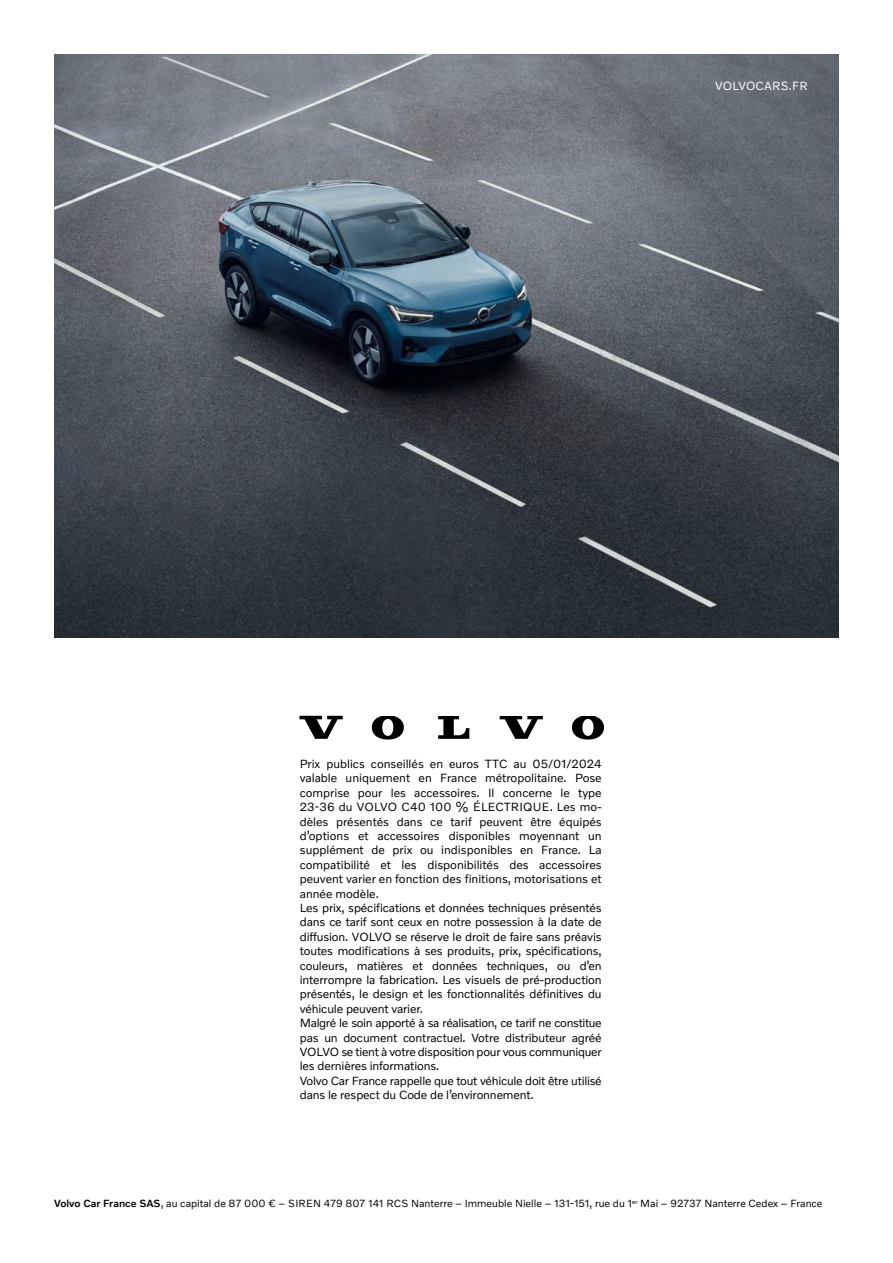
<style>
.page{position:relative;width:893px;height:1263px;background:#fff}
.page>*{position:absolute;margin:0;border:0;box-sizing:border-box;transform-origin:0 0}
.t1{font:12px/14.4px "Volvo Novum";letter-spacing:-.01em;color:#000}
.t2{font:12px "Volvo Novum";letter-spacing:.02em;color:#fff}
.t3{font:10.5px "Volvo Novum";color:#000}
.s1{font-weight:500}
</style>
<div class="page">
<img style="left:54px;top:54px;width:785px;height:584px">
<svg style="left:299px;top:716px;width:44px;height:23px"></svg>
<svg style="left:438px;top:716px;width:31px;height:23px"></svg>
<svg style="left:372px;top:716px;width:32px;height:23px"></svg>
<svg style="left:500px;top:716px;width:43px;height:23px"></svg>
<svg style="left:572px;top:716px;width:32px;height:23px"></svg>
<p class="t2" style="left:715px;top:79px;width:94px">VOLVOCARS.FR</p>
<p class="t1" style="left:300px;top:756px;width:303px">Prix publics conseillés en euros TTC au 05/01/2024 valable uniquement en France métropolitaine. Pose comprise pour les accessoires. Il concerne le type 23-36 du VOLVO C40 100 % ÉLECTRIQUE. Les mo&shy;dèles présentés dans ce tarif peuvent être équipés d’options et accessoires disponibles moyennant un supplément de prix ou indisponibles en France. La compatibilité et les disponibilités des accessoires peuvent varier en fonction des finitions, motorisations et année modèle.<br>Les prix, spécifications et données techniques présentés dans ce tarif sont ceux en notre possession à la date de diffusion. VOLVO se réserve le droit de faire sans préavis toutes modifications à ses produits, prix, spécifications, couleurs, matières et données techniques, ou d’en interrompre la fabrication. Les visuels de pré-production présentés, le design et les fonctionnalités définitives du véhicule peuvent varier.<br>Malgré le soin apporté à sa réalisation, ce tarif ne constitue pas un document contractuel. Votre distributeur agréé VOLVO se tient à votre disposition pour vous communiquer les dernières informations.<br>Volvo Car France rappelle que tout véhicule doit être utilisé dans le respect du Code de l’environnement.</p>
<p class="t3" style="left:54px;top:1197px;width:770px"><span class="s1">Volvo Car France SAS</span>, au capital de 87 000 € – SIREN 479 807 141 RCS Nanterre – Immeuble Nielle – 131-151, rue du 1<sup>er</sup> Mai – 92737 Nanterre Cedex – France</p>
</div>
